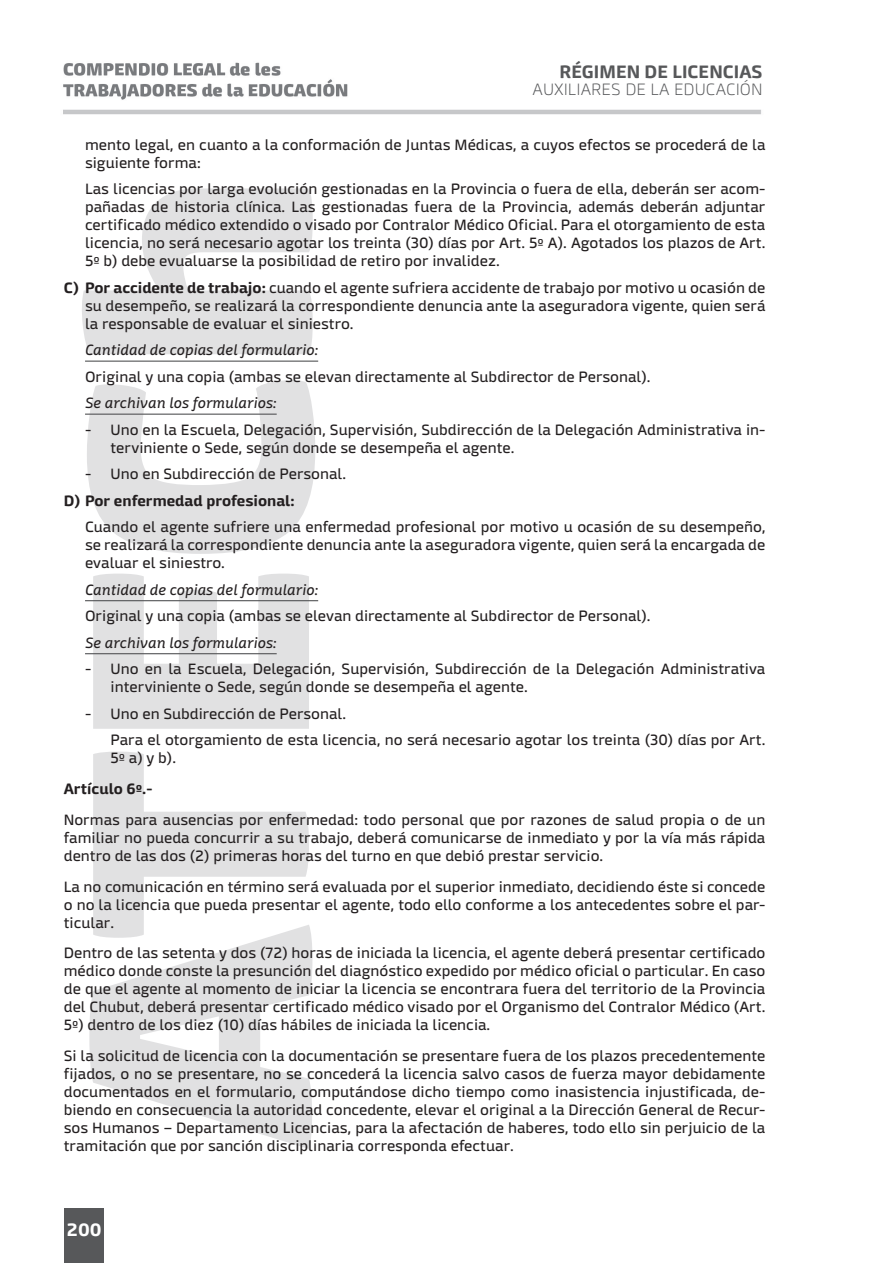
<style>
.page{position:relative;width:893px;height:1263px;background:#fff}
.page>*{position:absolute;margin:0;border:0;box-sizing:border-box;transform-origin:0 0}
.t1{font:700 18px "Mangerica";color:#57585a}
.t2{font:700 18px "Mangerica";color:#fff}
.t3{font:200 16.5px "Mangerica";color:#57585a}
.testo{font:15px/18px "Mangerica";color:#231f20;text-align:justify}
.FRANCES_1{font:15px/18px "Mangerica";color:#231f20;text-align:justify}
.FRANCES_2{font:15px/18px "Mangerica";color:#231f20}
.formulario{font:italic 15px "Mangerica";color:#231f20}
.FRANCES_1-2{font:700 15px "Mangerica";color:#231f20}
.testo-2{font:700 15px "Mangerica";color:#231f20}
.s1{font-weight:700}
</style>
<div class="page">
<img style="left:63px;top:62px;width:698px;height:905px">
<div style="left:64px;top:1208px;width:39px;height:55px;background:#57585a"></div>
<svg style="left:89px;top:925px;width:223px;height:224px;fill:#e1e1e2"></svg>
<svg style="left:93px;top:752px;width:216px;height:186px"></svg>
<svg style="left:93px;top:574px;width:216px;height:155px"></svg>
<svg style="left:87px;top:379px;width:228px;height:175px"></svg>
<svg style="left:81px;top:188px;width:232px;height:166px"></svg>
<div style="left:400px;top:50px;width:362px;height:57px;background:#fff"></div>
<hr style="left:85px;top:361px;width:233px;height:1px;background:#545557">
<hr style="left:85px;top:414px;width:192px;height:1px;background:#545557">
<hr style="left:85px;top:600px;width:233px;height:1px;background:#545557">
<hr style="left:85px;top:653px;width:192px;height:1px;background:#545557">
<p class="t1" style="left:559px;top:61px;width:205px">RÉGIMEN DE LICENCIAS</p>
<p class="t3" style="left:532px;top:79px;width:231px">AUXILIARES DE LA EDUCACIÓN</p>
<p class="FRANCES_1" style="left:85px;top:136px;width:682px">mento legal, en cuanto a la conformación de Juntas Médicas, a cuyos efectos se procederá de la siguiente forma:</p>
<p class="FRANCES_1" style="left:85px;top:180px;width:682px">Las licencias por larga evolución gestionadas en la Provincia o fuera de ella, deberán ser acom&shy;pañadas de historia clínica. Las gestionadas fuera de la Provincia, además deberán adjuntar certificado médico extendido o visado por Contralor Médico Oficial. Para el otorgamiento de esta licencia, no será necesario agotar los treinta (30) días por Art. 5º A). Agotados los plazos de Art.<br>5º b) debe evualuarse la posibilidad de retiro por invalidez.</p>
<p class="FRANCES_1" style="left:85px;top:279px;width:682px;text-indent:-21px"><span class="s1">C) Por accidente de trabajo:</span> cuando el agente sufriera accidente de trabajo por motivo u ocasión de su desempeño, se realizará la correspondiente denuncia ante la aseguradora vigente, quien será la responsable de evaluar el siniestro.</p>
<p class="formulario" style="left:85px;top:341px;width:235px">Cantidad de copias del formulario:</p>
<p class="FRANCES_1" style="left:85px;top:368px;width:565px">Original y una copia (ambas se elevan directamente al Subdirector de Personal).</p>
<p class="formulario" style="left:85px;top:394px;width:193px">Se archivan los formularios:</p>
<p class="FRANCES_2" style="left:111px;top:421px;width:656px;text-indent:-26px">- Uno en la Escuela, Delegación, Supervisión, Subdirección de la Delegación Administrativa in&shy;terviniente o Sede, según donde se desempeña el agente.</p>
<p class="FRANCES_2" style="left:85px;top:465px;width:261px">- Uno en Subdirección de Personal.</p>
<p class="FRANCES_1-2" style="left:64px;top:491px;width:232px">D) Por enfermedad profesional:</p>
<p class="FRANCES_1" style="left:85px;top:518px;width:682px">Cuando el agente sufriere una enfermedad profesional por motivo u ocasión de su desempeño, se realizará la correspondiente denuncia ante la aseguradora vigente, quien será la encargada de evaluar el siniestro.</p>
<p class="formulario" style="left:85px;top:581px;width:235px">Cantidad de copias del formulario:</p>
<p class="FRANCES_1" style="left:85px;top:607px;width:565px">Original y una copia (ambas se elevan directamente al Subdirector de Personal).</p>
<p class="formulario" style="left:85px;top:634px;width:193px">Se archivan los formularios:</p>
<p class="FRANCES_2" style="left:111px;top:660px;width:656px;text-indent:-26px">- Uno en la Escuela, Delegación, Supervisión, Subdirección de la Delegación Administrativa interviniente o Sede, según donde se desempeña el agente.</p>
<p class="FRANCES_2" style="left:85px;top:705px;width:261px">- Uno en Subdirección de Personal.</p>
<p class="FRANCES_2" style="left:111px;top:731px;width:655px">Para el otorgamiento de esta licencia, no será necesario agotar los treinta (30) días por Art.<br>5º a) y b).</p>
<p class="testo-2" style="left:64px;top:780px;width:90px">Artículo 6º.-</p>
<p class="testo" style="left:64px;top:811px;width:703px">Normas para ausencias por enfermedad: todo personal que por razones de salud propia o de un familiar no pueda concurrir a su trabajo, deberá comunicarse de inmediato y por la vía más rápida dentro de las dos (2) primeras horas del turno en que debió prestar servicio.</p>
<p class="testo" style="left:64px;top:878px;width:703px">La no comunicación en término será evaluada por el superior inmediato, decidiendo éste si concede o no la licencia que pueda presentar el agente, todo ello conforme a los antecedentes sobre el par&shy;ticular.</p>
<p class="testo" style="left:64px;top:944px;width:703px;text-align:left">Dentro de las setenta y dos (72) horas de iniciada la licencia, el agente deberá presentar certificado médico donde conste la presunción del diagnóstico expedido por médico oficial o particular. En caso de que el agente al momento de iniciar la licencia se encontrara fuera del territorio de la Provincia del Chubut, deberá presentar certificado médico visado por el Organismo del Contralor Médico (Art.<br>5º) dentro de los diez (10) días hábiles de iniciada la licencia.</p>
<p class="testo" style="left:64px;top:1047px;width:703px">Si la solicitud de licencia con la documentación se presentare fuera de los plazos precedentemente fijados, o no se presentare, no se concederá la licencia salvo casos de fuerza mayor debidamente documentados en el formulario, computándose dicho tiempo como inasistencia injustificada, de&shy;biendo en consecuencia la autoridad concedente, elevar el original a la Dirección General de Recur&shy;sos Humanos – Departamento Licencias, para la afectación de haberes, todo ello sin perjuicio de la tramitación que por sanción disciplinaria corresponda efectuar.</p>
<p class="t2" style="left:67px;top:1219px;width:36px">200</p>
</div>
